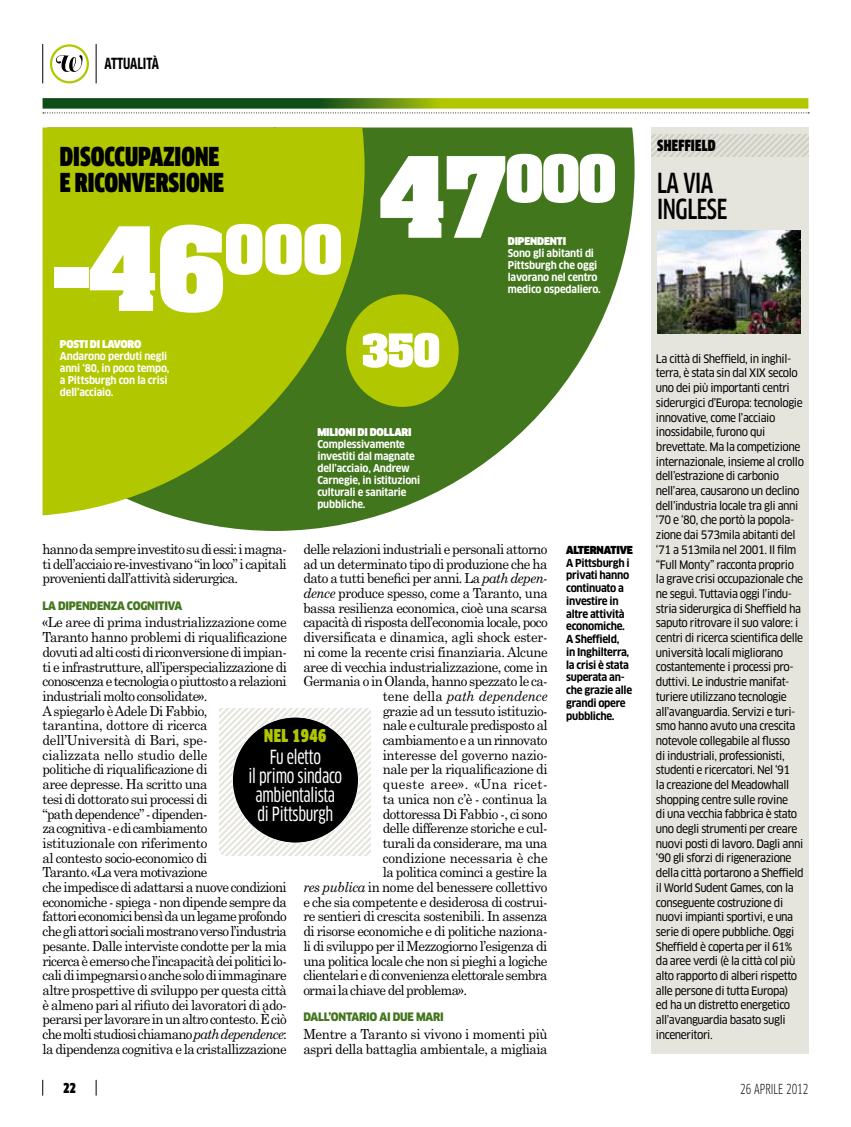
<style>
.page{position:relative;width:851px;height:1127px;background:#fff}
.page>*{position:absolute;margin:0;border:0;box-sizing:border-box;transform-origin:0 0}
.t1{font:700 126.9px "Aachen EF";color:#fff}
.t2{font:700 71.1px "Aachen EF";color:#fff}
.t3{font:700 50.1px "Aachen EF";color:#fff}
.t4{font:500 27px/26.2px "Clan Cond";letter-spacing:-.015em;color:#000}
.t5{font:900 25.5px/25.5px "Clan Cond";color:#000}
.t6{font:19.05px/19px "Clan Cond News";letter-spacing:-.015em;color:#fff;text-align:center}
.t7{font:900 17.25px "Clan Cond";letter-spacing:.03em;color:#b1c800}
.t8{font:900 15px "Clan Cond";letter-spacing:.015em;color:#000}
.t9{font:700 15px "Clan Cond";letter-spacing:-.005em;color:#000}
.t10{font:13.8px/14.7px "Century Schoolbook Std";letter-spacing:-.04em;color:#000;scale:.96 1}
.t11{font:13.8px "Century Schoolbook Std";letter-spacing:-.02em;color:#000;scale:.96 1}
.t12{font:13.8px "Century Schoolbook Std";letter-spacing:-.015em;color:#000;scale:.96 1}
.t13{font:13.8px "Century Schoolbook Std";letter-spacing:-.01em;color:#000;scale:.96 1}
.t14{font:italic 13.8px "Century Schoolbook Std";letter-spacing:-.005em;color:#000;scale:.96 1}
.t15{font:13.8px "Century Schoolbook Std";letter-spacing:.03em;color:#000;scale:.96 1}
.t16{font:13.5px "Clan Cond";color:#000}
.t17{font:900 13.5px "Clan Cond";color:#000}
.t18{font:11.4px/14.7px "Clan Narrow News";letter-spacing:-.035em;color:#000}
.t19{font:900 11.4px "Clan Narrow";letter-spacing:-.015em;color:#42761c}
.t20{font:700 10.8px/12.8px "Clan Narrow";letter-spacing:-.025em;color:#000}
.t21{font:900 10.8px "Clan Narrow";letter-spacing:-.015em;color:#000}
.t22{font:700 10.5px/12px "Clan Narrow";letter-spacing:-.015em;color:#fff}
.t23{font:900 10.5px "Clan Narrow";letter-spacing:-.015em;color:#fff}
.s1{font-size:122.4px}
.s2{font-style:italic}
.s3{font-style:normal}
</style>
<div class="page">
<svg style="left:96px;top:1080px;width:1px;height:15px"></svg>
<svg style="left:42px;top:1080px;width:1px;height:15px"></svg>
<svg style="left:54px;top:53px;width:30px;height:19px"></svg>
<hr style="left:96px;top:44px;width:1px;height:39px;background:#000">
<hr style="left:42px;top:44px;width:1px;height:39px;background:#000">
<div style="left:50px;top:44px;width:39px;height:39px;border:2px solid #b1c800;border-radius:50%"></div>
<svg style="left:276px;top:128px;width:358px;height:403px;fill:#42761c"></svg>
<svg style="left:47px;top:127px;width:229px;height:404px"></svg>
<div style="left:651px;top:128px;width:157px;height:926px;background:#e5e4dd"></div>
<svg style="left:651px;top:135px;width:157px;height:22px"></svg>
<svg style="left:43px;top:128px;width:321px;height:387px;background:#9cb807"></svg>
<div style="left:346px;top:294px;width:112px;height:113px;background:#b1c800;border-radius:50%"></div>
<svg style="left:43px;top:113px;width:765px;height:1px"></svg>
<svg style="left:43px;top:98px;width:765px;height:11px;background:#6f9615"></svg>
<svg style="left:219px;top:708px;width:151px;height:147px"></svg>
<div style="left:232px;top:717px;width:126px;height:126px;background:#000;border-radius:50%"></div>
<img style="left:657px;top:231px;width:143px;height:102px">
<p class="t9" style="left:104px;top:54px;width:56px">ATTUALITÀ</p>
<h3 class="t5" style="left:60px;top:145px;width:165px">DISOCCUPAZIONE<br>E RICONVERSIONE</h3>
<h1 class="t1" style="left:54px;top:197px;width:290px">-46<sup>000</sup></h1>
<p class="t23" style="left:60px;top:338px;width:83px">POSTI DI LAVORO</p>
<p class="t22" style="left:60px;top:350px;width:111px">Andarono perduti negli anni ‘80, in poco tempo, a Pittsburgh con la crisi dell’acciaio.</p>
<h2 class="t2" style="left:379px;top:138px;width:239px"><span class="s1">47</span>000</h2>
<p class="t23" style="left:507px;top:235px;width:60px">DIPENDENTI</p>
<p class="t22" style="left:507px;top:247px;width:94px">Sono gli abitanti di<br>Pittsburgh che oggi lavorano nel centro medico ospedaliero.</p>
<h3 class="t3" style="left:361px;top:322px;width:81px">350</h3>
<p class="t23" style="left:317px;top:426px;width:96px">MILIONI DI DOLLARI</p>
<p class="t22" style="left:317px;top:439px;width:104px">Complessivamente investiti dal magnate dell’acciaio, Andrew<br>Carnegie, in istituzioni culturali e sanitarie pubbliche.</p>
<p class="t10" style="left:303px;top:541px;width:256px">delle relazioni industriali e personali attorno</p>
<p class="t10" style="left:303px;top:556px;width:256px">ad un determinato tipo di produzione che ha</p>
<p class="t10" style="left:303px;top:571px;width:256px">dato a tutti benefici per anni. La <span class="s2">path depen-</span></p>
<p class="t10" style="left:303px;top:585px;width:256px"><span class="s2">dence</span> produce spesso, come a Taranto, una</p>
<p class="t10" style="left:303px;top:600px;width:256px">bassa resilienza economica, cioè una scarsa</p>
<p class="t10" style="left:303px;top:615px;width:256px">capacità di risposta dell’economia locale, poco</p>
<p class="t11" style="left:303px;top:628px;width:256px">diversificata e dinamica, agli shock ester-</p>
<p class="t10" style="left:303px;top:644px;width:256px">ni come la recente crisi finanziaria. Alcune</p>
<p class="t10" style="left:303px;top:659px;width:256px">aree di vecchia industrializzazione, come in</p>
<p class="t10" style="left:303px;top:673px;width:256px">Germania o in Olanda, hanno spezzato le ca-</p>
<p class="t14" style="left:382px;top:687px;width:173px"><span class="s3">tene della</span> path dependence</p>
<p class="t10" style="left:382px;top:703px;width:173px">grazie ad un tessuto istituzio-</p>
<p class="t10" style="left:382px;top:718px;width:173px">nale e culturale predisposto al</p>
<p class="t10" style="left:382px;top:732px;width:173px">cambiamento e a un rinnovato</p>
<p class="t12" style="left:382px;top:746px;width:173px">interesse del governo nazio-</p>
<p class="t10" style="left:382px;top:762px;width:173px">nale per la riqualificazione di</p>
<p class="t15" style="left:382px;top:775px;width:173px">queste aree». «Una ricet-</p>
<p class="t10" style="left:382px;top:791px;width:173px">ta unica non c’è - continua la</p>
<p class="t10" style="left:382px;top:806px;width:173px">dottoressa Di Fabbio -, ci sono</p>
<p class="t10" style="left:382px;top:820px;width:173px">delle differenze storiche e cul-</p>
<p class="t10" style="left:382px;top:835px;width:173px">turali da considerare, ma una</p>
<p class="t13" style="left:382px;top:849px;width:173px">condizione necessaria è che</p>
<p class="t10" style="left:382px;top:864px;width:173px">la politica cominci a gestire la</p>
<p class="t10" style="left:303px;top:879px;width:256px"><span class="s2">res publica</span> in nome del benessere collettivo</p>
<p class="t10" style="left:303px;top:894px;width:256px">e che sia competente e desiderosa di costrui-</p>
<p class="t10" style="left:303px;top:909px;width:256px">re sentieri di crescita sostenibili. In assenza</p>
<p class="t10" style="left:303px;top:923px;width:256px">di risorse economiche e di politiche naziona-</p>
<p class="t10" style="left:303px;top:938px;width:256px">li di sviluppo per il Mezzogiorno l’esigenza di</p>
<p class="t10" style="left:303px;top:953px;width:256px">una politica locale che non si pieghi a logiche</p>
<p class="t10" style="left:303px;top:967px;width:256px">clientelari e di convenienza elettorale sembra</p>
<p class="t10" style="left:303px;top:982px;width:172px">ormai la chiave del problema».</p>
<p class="t19" style="left:303px;top:1010px;width:142px">DALL’ONTARIO AI DUE MARI</p>
<p class="t10" style="left:303px;top:1026px;width:256px">Mentre a Taranto si vivono i momenti più aspri della battaglia ambientale, a migliaia</p>
<p class="t10" style="left:43px;top:541px;width:256px;text-align:justify">hanno da sempre investito su di essi: i magna&shy;ti dell’acciaio re-investivano “in loco” i capitali provenienti dall’attività siderurgica.</p>
<p class="t19" style="left:43px;top:598px;width:141px">LA DIPENDENZA COGNITIVA</p>
<p class="t10" style="left:43px;top:615px;width:256px">«Le aree di prima industrializzazione come Taranto hanno problemi di riqualificazione dovuti ad alti costi di riconversione di impian&shy;ti e infrastrutture, all’iperspecializzazione di conoscenza e tecnologia o piuttosto a relazioni industriali molto consolidate».<br>A spiegarlo è Adele Di Fabbio,<br>tarantina, dottore di ricerca dell’Università di Bari, spe-<br>cializzata nello studio delle<br>politiche di riqualificazione di<br>aree depresse. Ha scritto una<br>tesi di dottorato sui processi di<br>“path dependence” - dipenden-<br>za cognitiva - e di cambiamento<br>istituzionale con riferimento<br>al contesto socio-economico di<br>Taranto. «La vera motivazione<br>che impedisce di adattarsi a nuove condizioni economiche - spiega - non dipende sempre da fattori economici bensì da un legame profondo che gli attori sociali mostrano verso l’industria pesante. Dalle interviste condotte per la mia ricerca è emerso che l’incapacità dei politici lo&shy;cali di impegnarsi o anche solo di immaginare altre prospettive di sviluppo per questa città è almeno pari al rifiuto dei lavoratori di ado&shy;perarsi per lavorare in un altro contesto. È ciò che molti studiosi chiamano <span class="s2">path dependence</span>: la dipendenza cognitiva e la cristallizzazione</p>
<p class="t7" style="left:264px;top:725px;width:64px">NEL 1946</p>
<h3 class="t6" style="left:248px;top:748px;width:95px">Fu eletto<br>il primo sindaco ambientalista di Pittsburgh</h3>
<p class="t21" style="left:566px;top:543px;width:68px">ALTERNATIVE</p>
<p class="t20" style="left:566px;top:556px;width:67px">A Pittsburgh i privati hanno continuato a investire in altre attività economiche.<br>A Sheffield,<br>in Inghilterra, la crisi è stata superata an&shy;che grazie alle grandi opere pubbliche.</p>
<p class="t8" style="left:657px;top:136px;width:60px">SHEFFIELD</p>
<h3 class="t4" style="left:657px;top:170px;width:72px">LA VIA<br>INGLESE</h3>
<p class="t18" style="left:656px;top:351px;width:149px">La città di Sheffield, in inghil&shy;terra, è stata sin dal XIX secolo uno dei più importanti centri siderurgici d’Europa: tecnologie innovative, come l’acciaio inossidabile, furono qui brevettate. Ma la competizione internazionale, insieme al crollo dell’estrazione di carbonio nell’area, causarono un declino dell’industria locale tra gli anni ‘70 e ‘80, che portò la popola&shy;zione dai 573mila abitanti del ‘71 a 513mila nel 2001. Il film “Full Monty” racconta proprio la grave crisi occupazionale che ne seguì. Tuttavia oggi l’indu&shy;stria siderurgica di Sheffield ha saputo ritrovare il suo valore: i centri di ricerca scientifica delle università locali migliorano costantemente i processi pro&shy;duttivi. Le industrie manifat&shy;turiere utilizzano tecnologie all’avanguardia. Servizi e turi&shy;smo hanno avuto una crescita notevole collegabile al flusso<br>di industriali, professionisti, studenti e ricercatori. Nel ‘91<br>la creazione del Meadowhall shopping centre sulle rovine<br>di una vecchia fabbrica è stato uno degli strumenti per creare nuovi posti di lavoro. Dagli anni ‘90 gli sforzi di rigenerazione della città portarono a Sheffield il World Sudent Games, con la conseguente costruzione di nuovi impianti sportivi, e una serie di opere pubbliche. Oggi<br>Sheffield è coperta per il 61% da aree verdi (è la città col più alto rapporto di alberi rispetto alle persone di tutta Europa)<br>ed ha un distretto energetico all’avanguardia basato sugli inceneritori.</p>
<p class="t17" style="left:63px;top:1079px;width:14px">22</p>
<p class="t16" style="left:740px;top:1080px;width:70px">26 Aprile 2012</p>
</div>
